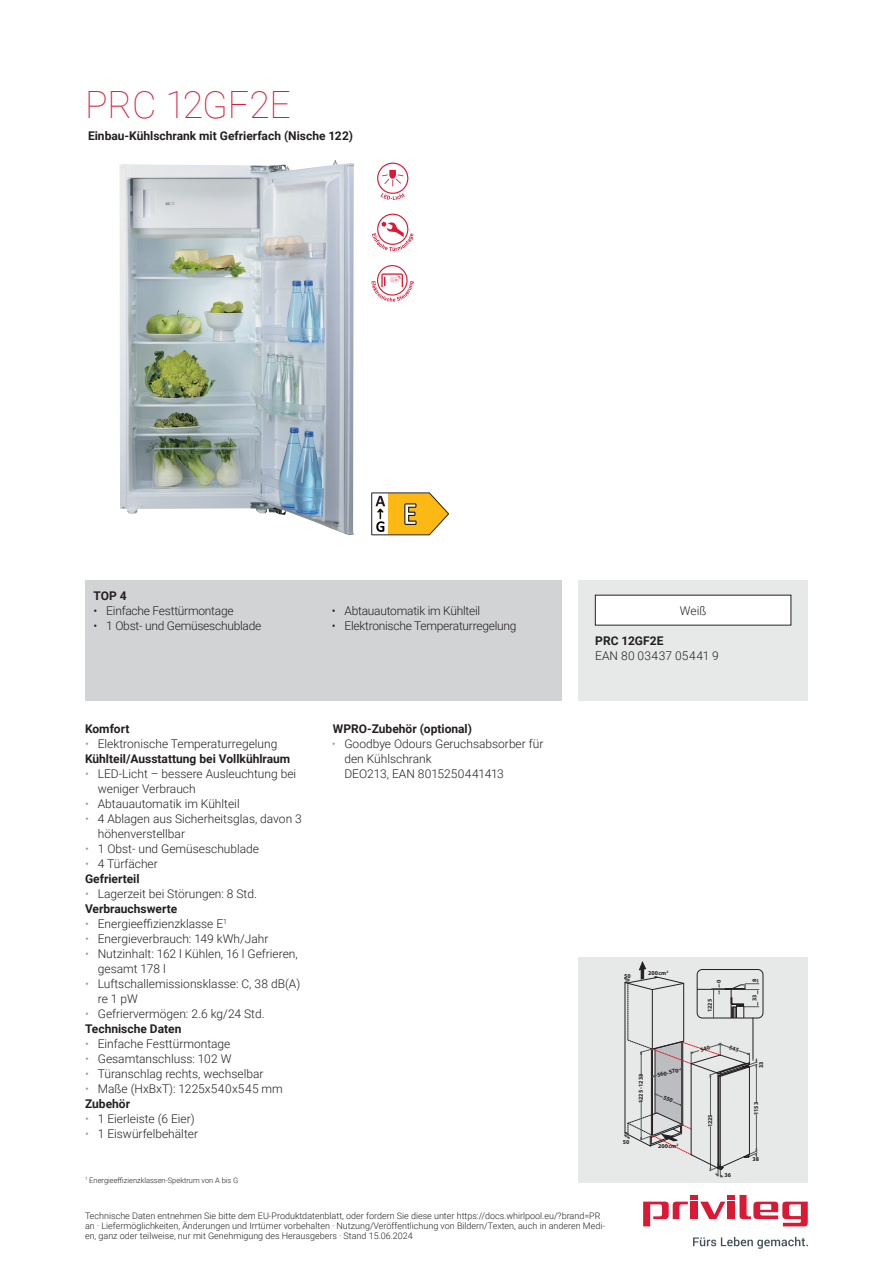
<style>
.page{position:relative;width:893px;height:1263px;background:#fff}
.page>*{position:absolute;margin:0;border:0;box-sizing:border-box;transform-origin:0 0}
.t1{font:100 37.5px "Roboto";color:#da1935}
.t2{font:300 12px/15px "Roboto";color:#231f20}
.t3{font:700 12px/15px "Roboto";color:#231f20}
.t4{font:300 12px "Roboto";letter-spacing:-.02em;color:#231f20}
.t5{font:300 12px "Roboto";letter-spacing:.025em;color:#231f20}
.t6{font:300 9px/9.8px "Roboto";color:#231f20}
.t7{font:300 7.5px "Roboto";color:#231f20}
.t8{font:700 6px "Myriad Pro";color:#231f20}
.s1{font-weight:300;color:#9ea0a2}
.s2{font-weight:300}
.s3{color:#9ea0a2}
.s4{font-weight:700}
</style>
<div class="page">
<svg style="left:643px;top:1195px;width:165px;height:31px"></svg>
<div style="left:728px;top:1201px;width:7px;height:18px;background:#da1935"></div>
<div style="left:691px;top:1201px;width:7px;height:18px;background:#da1935"></div>
<svg style="left:693px;top:1237px;width:115px;height:12px"></svg>
<img style="left:119px;top:160px;width:235px;height:375px">
<svg style="left:377px;top:162px;width:32px;height:39px"></svg>
<svg style="left:372px;top:213px;width:42px;height:39px"></svg>
<svg style="left:371px;top:265px;width:43px;height:37px"></svg>
<svg style="left:371px;top:493px;width:78px;height:42px"></svg>
<div style="left:85px;top:580px;width:476px;height:120px;background:#d1d3d4"></div>
<div style="left:578px;top:580px;width:230px;height:120px;background:#e7e8e8"></div>
<div style="left:595px;top:595px;width:196px;height:30px;background:#fff"></div>
<div style="left:578px;top:958px;width:230px;height:225px;background:#e7e8e8"></div>
<div style="left:697px;top:969px;width:66px;height:49px;border:1px solid #231f20;border-radius:5px"></div>
<svg style="left:624px;top:962px;width:135px;height:215px"></svg>
<h1 class="t1" style="left:85px;top:78px;width:207px">PRC 12GF2E</h1>
<p class="t3" style="left:88px;top:128px;width:266px">Einbau-Kühlschrank mit Gefrierfach (Nische 122)</p>
<p class="t3" style="left:94px;top:587px;width:35px">TOP 4</p>
<p class="t4" style="left:94px;top:602px;width:142px">• Einfache Festtürmontage</p>
<p class="t4" style="left:94px;top:617px;width:169px">• 1 Obst- und Gemüseschublade</p>
<p class="t4" style="left:332px;top:602px;width:150px">• Abtauautomatik im Kühlteil</p>
<p class="t4" style="left:332px;top:617px;width:186px">• Elektronische Temperaturregelung</p>
<p class="t2" style="left:680px;top:602px;width:28px">Weiß</p>
<p class="t3" style="left:595px;top:633px;width:70px">PRC 12GF2E</p>
<p class="t5" style="left:595px;top:647px;width:125px">EAN 80 03437 05441 9</p>
<p class="t3" style="left:85px;top:721px;width:46px">Komfort</p>
<p class="t3" style="left:85px;top:736px;width:207px"><span class="s1">•</span> <span class="s2">Elektronische Temperaturregelung<br></span>Kühlteil/Ausstattung bei Vollkühlraum</p>
<p class="t2" style="left:98px;top:766px;width:200px;text-indent:-13px"><span class="s3">•</span> LED-Licht – bessere Ausleuchtung bei weniger Verbrauch</p>
<p class="t2" style="left:85px;top:796px;width:156px"><span class="s3">•</span> Abtauautomatik im Kühlteil</p>
<p class="t2" style="left:98px;top:811px;width:206px;text-indent:-13px"><span class="s3">•</span> 4 Ablagen aus Sicherheitsglas, davon 3 höhenverstellbar</p>
<p class="t2" style="left:85px;top:841px;width:176px"><span class="s3">•</span> 1 Obst- und Gemüseschublade</p>
<p class="t3" style="left:85px;top:856px;width:74px"><span class="s1">•</span> <span class="s2">4 Türfächer<br></span>Gefrierteil</p>
<p class="t2" style="left:85px;top:886px;width:173px"><span class="s3">•</span> Lagerzeit bei Störungen: 8 Std.<br><span class="s4">Verbrauchswerte</span></p>
<p class="t2" style="left:85px;top:916px;width:144px"><span class="s3">•</span> Energieeffizienzklasse E<sup>1</sup></p>
<p class="t2" style="left:85px;top:931px;width:185px"><span class="s3">•</span> Energieverbrauch: 149 kWh/Jahr</p>
<p class="t2" style="left:98px;top:946px;width:201px;text-indent:-13px"><span class="s3">•</span> Nutzinhalt: 162 l Kühlen, 16 l Gefrieren, gesamt 178 l</p>
<p class="t2" style="left:98px;top:976px;width:204px;text-indent:-13px"><span class="s3">•</span> Luftschallemissionsklasse: C, 38 dB(A) re 1 pW</p>
<p class="t2" style="left:85px;top:1006px;width:181px"><span class="s3">•</span> Gefriervermögen: 2.6 kg/24 Std.<br><span class="s4">Technische Daten</span></p>
<p class="t2" style="left:85px;top:1036px;width:147px"><span class="s3">•</span> Einfache Festtürmontage</p>
<p class="t2" style="left:85px;top:1051px;width:148px"><span class="s3">•</span> Gesamtanschluss: 102 W</p>
<p class="t2" style="left:85px;top:1066px;width:180px"><span class="s3">•</span> Türanschlag rechts, wechselbar</p>
<p class="t2" style="left:85px;top:1081px;width:199px"><span class="s3">•</span> Maße (HxBxT): 1225x540x545 mm<br><span class="s4">Zubehör</span></p>
<p class="t2" style="left:85px;top:1111px;width:111px"><span class="s3">•</span> 1 Eierleiste (6 Eier)</p>
<p class="t2" style="left:85px;top:1126px;width:115px"><span class="s3">•</span> 1 Eiswürfelbehälter</p>
<p class="t7" style="left:85px;top:1175px;width:155px"><sup>1</sup> Energieeffizienzklassen-Spektrum von A bis G</p>
<p class="t3" style="left:333px;top:721px;width:141px">WPRO-Zubehör (optional)</p>
<p class="t2" style="left:344px;top:736px;width:200px;text-indent:-13px"><span class="s3">•</span> Goodbye Odours Geruchsabsorber für den Kühlschrank<br>DEO213, EAN 8015250441413</p>
<p class="t6" style="left:85px;top:1211px;width:521px">Technische Daten entnehmen Sie bitte dem EU-Produktdatenblatt, oder fordern Sie diese unter https://docs.whirlpool.eu/?brand=PR an · Liefermöglichkeiten, Änderungen und Irrtümer vorbehalten · Nutzung/Veröffentlichung von Bildern/Texten, auch in anderen Medi&shy;en, ganz oder teilweise, nur mit Genehmigung des Herausgebers · Stand 15.06.2024</p>
<p class="t8" style="left:624px;top:972px;width:8px">50</p>
<p class="t8" style="left:648px;top:969px;width:22px">200cm<sup>2</sup></p>
<p class="t8" style="left:637px;top:1103px;width:31px;rotate:-90deg">1225-1233</p>
<p class="t8" style="left:656px;top:1071px;width:24px;rotate:-15deg">560-570</p>
<p class="t8" style="left:623px;top:1138px;width:8px">50</p>
<p class="t8" style="left:658px;top:1142px;width:22px">200cm<sup>2</sup></p>
<p class="t8" style="left:715px;top:983px;width:5px;rotate:-90deg">0</p>
<p class="t8" style="left:706px;top:1012px;width:15px;rotate:-90deg">1225</p>
<p class="t8" style="left:706px;top:1127px;width:15px;rotate:-90deg">1225</p>
<p class="t8" style="left:724px;top:1171px;width:8px">36</p>
<p class="t8" style="left:751px;top:981px;width:5px;rotate:-90deg">8</p>
<p class="t8" style="left:751px;top:1001px;width:8px;rotate:-90deg">33</p>
<p class="t8" style="left:757px;top:1068px;width:8px;rotate:-90deg">33</p>
<p class="t8" style="left:752px;top:1115px;width:15px;rotate:-90deg">1153</p>
<p class="t8" style="left:752px;top:1155px;width:8px">38</p>
</div>
